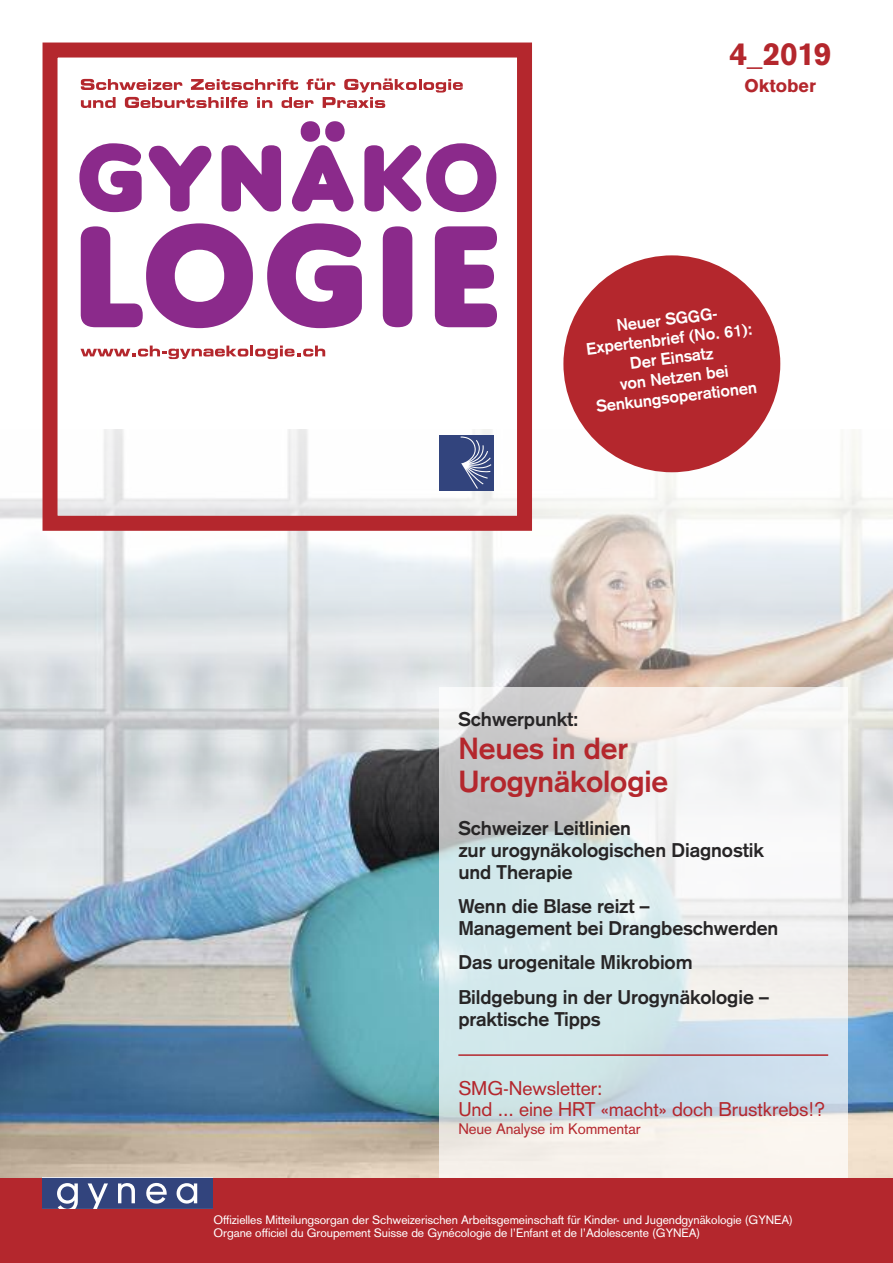
<style>
.page{position:relative;width:893px;height:1263px;background:#fff}
.page>*{position:absolute;margin:0;border:0;box-sizing:border-box;transform-origin:0 0}
.t1{font:900 31.5px "Akzidenz Grotesk";color:#b4272d}
.t2{font:700 30px/33px "Akzidenz Grotesk";letter-spacing:-.005em;color:#b4272d}
.t3{font:700 19.5px/21.8px "Akzidenz Grotesk";letter-spacing:-.005em;color:#272526}
.t4{font:19.5px/21.8px "Akzidenz Grotesk";letter-spacing:-.005em;color:#b4272d}
.t5{font:900 18px "Akzidenz Grotesk";color:#b4272d}
.t6{font:700 16.5px/19.5px "Akzidenz Grotesk";color:#fff;text-align:center}
.t7{font:15px "Akzidenz Grotesk";letter-spacing:-.005em;color:#b4272d}
.t8{font:12px/13.5px "Akzidenz Grotesk";letter-spacing:-.005em;color:#fff}
</style>
<div class="page">
<img style="left:0;top:837px;width:893px;height:341px">
<svg style="left:0;top:298px;width:893px;height:539px"></svg>
<div style="left:43px;top:43px;width:489px;height:488px;border:15px solid #b4272d"></div>
<svg style="left:81px;top:78px;width:382px;height:30px"></svg>
<svg style="left:80px;top:346px;width:245px;height:13px"></svg>
<div style="left:439px;top:435px;width:54px;height:55px;background:#32447d"></div>
<svg style="left:461px;top:436px;width:30px;height:53px"></svg>
<svg style="left:79px;top:143px;width:63px;height:69px"></svg>
<svg style="left:149px;top:146px;width:62px;height:66px"></svg>
<svg style="left:222px;top:145px;width:59px;height:67px"></svg>
<svg style="left:292px;top:121px;width:62px;height:91px"></svg>
<svg style="left:364px;top:143px;width:132px;height:69px"></svg>
<svg style="left:81px;top:223px;width:172px;height:105px"></svg>
<svg style="left:267px;top:223px;width:95px;height:105px"></svg>
<div style="left:383px;top:226px;width:29px;height:101px;background:#8b2a8b"></div>
<svg style="left:435px;top:226px;width:62px;height:101px"></svg>
<div style="left:438px;top:687px;width:409px;height:491px;background:#fff;opacity:.7"></div>
<hr style="left:458px;top:1054px;width:370px;height:2px;background:#b4272d">
<div style="left:0;top:1178px;width:893px;height:85px;background:#b4272d"></div>
<svg style="left:43px;top:1178px;width:170px;height:31px;background:#596795"></svg>
<div style="left:563px;top:255px;width:217px;height:217px;background:#b4272d;border-radius:50%"></div>
<h1 class="t1" style="left:729px;top:42px;width:103px">4_2019</h1>
<p class="t5" style="left:744px;top:79px;width:73px">Oktober</p>
<p class="t6" style="left:583px;top:321px;width:168px;rotate:-7deg">Neuer SGGG-<br>Expertenbrief (No. 61):<br>Der Einsatz<br>von Netzen bei<br>Senkungsoperationen</p>
<p class="t3" style="left:458px;top:709px;width:122px">Schwerpunkt:</p>
<h2 class="t2" style="left:458px;top:734px;width:211px">Neues in der<br>Urogynäkologie</h2>
<p class="t3" style="left:458px;top:819px;width:307px">Schweizer Leitlinien<br>zur urogynäkologischen Diagnostik und Therapie</p>
<p class="t3" style="left:458px;top:897px;width:322px">Wenn die Blase reizt –<br>Management bei Drangbeschwerden</p>
<p class="t3" style="left:458px;top:947px;width:312px;line-height:34.5px">Das urogenitale Mikrobiom<br>Bildgebung in der Urogynäkologie –</p>
<p class="t3" style="left:458px;top:1009px;width:144px">praktische Tipps</p>
<p class="t4" style="left:458px;top:1079px;width:368px">SMG-Newsletter:<br>Und ... eine HRT «macht» doch Brustkrebs!?</p>
<p class="t7" style="left:458px;top:1123px;width:184px">Neue Analyse im Kommentar</p>
<p class="t8" style="left:213px;top:1214px;width:581px">Offizielles Mitteilungsorgan der Schweizerischen Arbeitsgemeinschaft für Kinder- und Jugendgynäkologie (GYNEA)<br>Organe officiel du Groupement Suisse de Gynécologie de l’Enfant et de l’Adolescente (GYNEA)</p>
</div>
